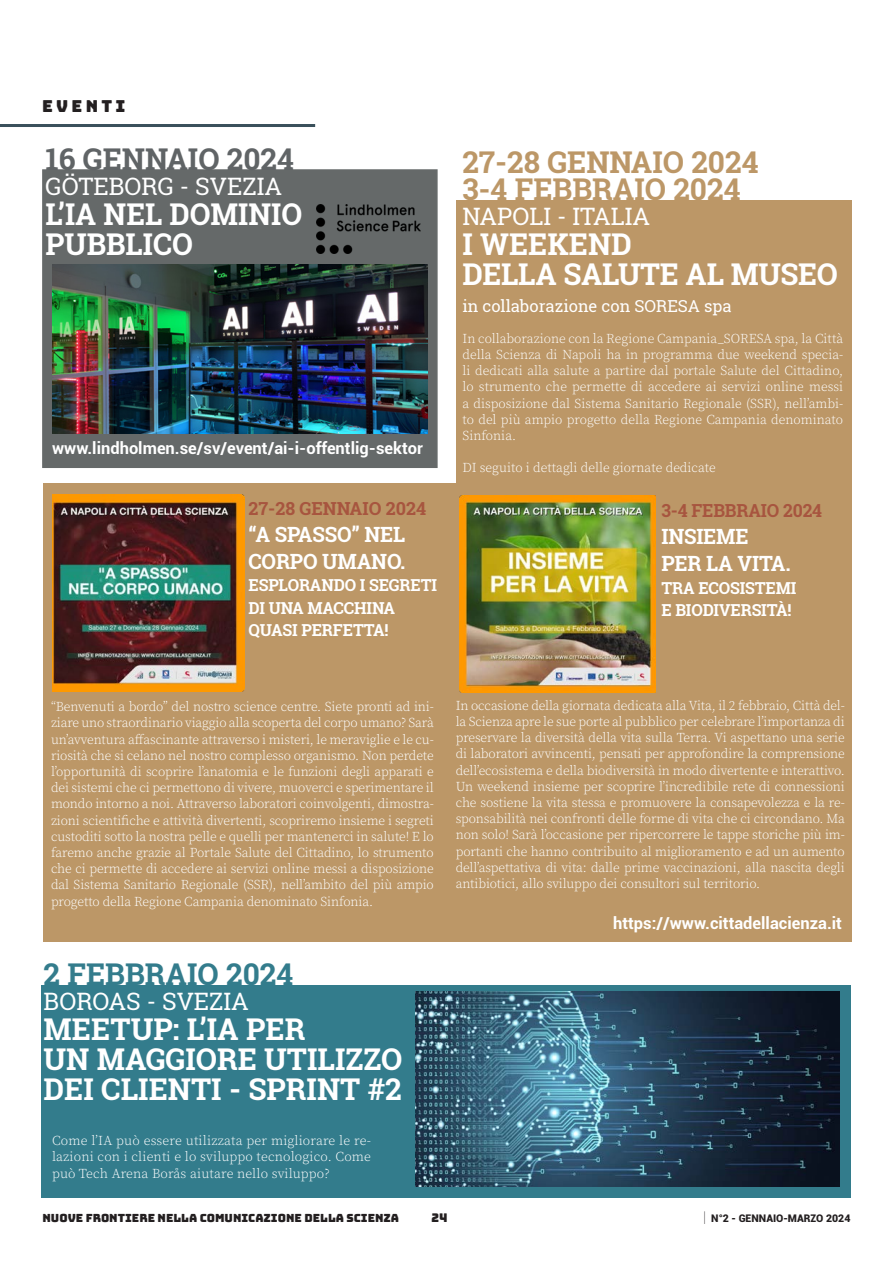
<style>
.page{position:relative;width:893px;height:1263px;background:#fff}
.page>*{position:absolute;margin:0;border:0;box-sizing:border-box;transform-origin:0 0}
.Testo_guida{font:700 30px "Roboto Slab";color:#fff}
.Testo_guida-2{font:700 30px "Roboto Slab";color:#bc9767}
.Testo_guida-3{font:700 30px "Roboto Slab";color:#606466}
.Testo_guida-4{font:700 30px "Roboto Slab";color:#337c8c}
.Testo_guida-5{font:24px "Roboto Slab";color:#fff}
.Testo_guida-6{font:700 21px/27px "Roboto Slab";letter-spacing:-.01em;color:#fff}
.Testo_guida-7{font:700 18px "Roboto Slab";letter-spacing:-.01em;color:#a7553f}
.t1{font:700 16.5px "Roboto";color:#fff}
.Corpo_del_testo_recensione_libro{font:700 16.5px "Roboto Slab";letter-spacing:-.01em;color:#fff}
.Testo_guida-8{font:700 16.5px/22.5px "Roboto Slab";letter-spacing:-.01em;color:#fff}
.Testo_guida-9{font:16.5px "Roboto Slab";color:#fff}
.Intestazione_sezione_-_Allineamento_a_de{font:16.5px "Bungee";letter-spacing:.2em;color:#231f20}
.Corpo_del_testo_recensione_libro-2{font:13.5px/16.2px "Source Serif Variable";color:#fff;text-align:justify}
.t2{font:12px "Bungee";color:#231f20}
.t3{font:11.25px "Bungee";color:#231f20}
.t4{font:900 10.5px "Roboto";color:#231f20}
.s1{font-weight:100;font-size:15px}
</style>
<div class="page">
<div style="left:43px;top:483px;width:809px;height:459px;background:#bc9767"></div>
<div style="left:42px;top:169px;width:396px;height:299px;background:#656969;border:2px solid #656969"></div>
<div style="left:456px;top:200px;width:396px;height:681px;background:#bc9767"></div>
<img style="left:317px;top:205px;width:103px;height:48px">
<img style="left:52px;top:264px;width:376px;height:169px">
<img style="left:52px;top:495px;width:192px;height:196px">
<img style="left:460px;top:495px;width:195px;height:198px">
<hr style="left:0;top:124px;width:315px;height:3px;background:#3a505b">
<div style="left:41px;top:985px;width:809px;height:213px;background:#337c8c"></div>
<img style="left:415px;top:991px;width:425px;height:195px">
<p class="Intestazione_sezione_-_Allineamento_a_de" style="left:42px;top:97px;width:85px">EVENTI</p>
<p class="Testo_guida-3" style="left:46px;top:138px;width:250px">16 GENNAIO 2024</p>
<p class="Testo_guida-5" style="left:46px;top:170px;width:238px">GÖTEBORG - SVEZIA</p>
<p class="Testo_guida" style="left:46px;top:194px;width:258px">L’IA NEL DOMINIO</p>
<p class="Testo_guida" style="left:46px;top:224px;width:149px">PUBBLICO</p>
<p class="t1" style="left:52px;top:436px;width:372px">www.lindholmen.se/sv/event/ai-i-offentlig-sektor</p>
<p class="Testo_guida-7" style="left:249px;top:496px;width:179px">27-28 GENNAIO 2024</p>
<p class="Testo_guida-6" style="left:249px;top:520px;width:158px">“A SPASSO” NEL<br>CORPO UMANO.</p>
<p class="Testo_guida-8" style="left:249px;top:574px;width:190px">ESPLORANDO I SEGRETI<br>DI UNA MACCHINA</p>
<p class="Corpo_del_testo_recensione_libro" style="left:249px;top:619px;width:142px">QUASI PERFETTA!</p>
<p class="Testo_guida-2" style="left:462px;top:141px;width:298px">27-28 GENNAIO 2024</p>
<p class="Testo_guida-2" style="left:462px;top:168px;width:280px">3-4 FEBBRAIO 2024</p>
<p class="Testo_guida-5" style="left:462px;top:200px;width:189px">NAPOLI - ITALIA</p>
<p class="Testo_guida" style="left:462px;top:224px;width:171px">I WEEKEND</p>
<p class="Testo_guida" style="left:462px;top:254px;width:377px">DELLA SALUTE AL MUSEO</p>
<p class="Testo_guida-9" style="left:462px;top:295px;width:271px">in collaborazione con SORESA spa</p>
<p class="Corpo_del_testo_recensione_libro-2" style="left:463px;top:330px;width:382px">In collaborazione con la Regione Campania_SORESA spa, la Città della Scienza di Napoli ha in programma due weekend specia&shy;li dedicati alla salute a partire dal portale Salute del Cittadino, lo strumento che permette di accedere ai servizi online messi a disposizione dal Sistema Sanitario Regionale (SSR), nell’ambi&shy;to del più ampio progetto della Regione Campania denominato Sinfonia.</p>
<p class="Corpo_del_testo_recensione_libro-2" style="left:463px;top:460px;width:255px">DI seguito i dettagli delle giornate dedicate</p>
<p class="Testo_guida-7" style="left:661px;top:499px;width:162px">3-4 FEBBRAIO 2024</p>
<p class="Testo_guida-6" style="left:661px;top:523px;width:89px">INSIEME</p>
<p class="Testo_guida-6" style="left:661px;top:550px;width:131px">PER LA VITA.</p>
<p class="Corpo_del_testo_recensione_libro" style="left:661px;top:577px;width:136px">TRA ECOSISTEMI</p>
<p class="Corpo_del_testo_recensione_libro" style="left:661px;top:599px;width:132px">E BIODIVERSITÀ!</p>
<p class="Corpo_del_testo_recensione_libro-2" style="left:51px;top:699px;width:384px">“Benvenuti a bordo” del nostro science centre. Siete pronti ad ini&shy;ziare uno straordinario viaggio alla scoperta del corpo umano? Sarà un’avventura affascinante attraverso i misteri, le meraviglie e le cu&shy;riosità che si celano nel nostro complesso organismo. Non perdete l’opportunità di scoprire l’anatomia e le funzioni degli apparati e dei sistemi che ci permettono di vivere, muoverci e sperimentare il mondo intorno a noi. Attraverso laboratori coinvolgenti, dimostra&shy;zioni scientifiche e attività divertenti, scopriremo insieme i segreti custoditi sotto la nostra pelle e quelli per mantenerci in salute! E lo faremo anche grazie al Portale Salute del Cittadino, lo strumento che ci permette di accedere ai servizi online messi a disposizione dal Sistema Sanitario Regionale (SSR), nell’ambito del più ampio progetto della Regione Campania denominato Sinfonia.</p>
<p class="Testo_guida-4" style="left:44px;top:953px;width:251px">2 FEBBRAIO 2024</p>
<p class="Testo_guida-5" style="left:44px;top:985px;width:207px">BOROAS - SVEZIA</p>
<p class="Testo_guida" style="left:44px;top:1008px;width:263px">MEETUP: L’IA PER</p>
<p class="Testo_guida" style="left:44px;top:1038px;width:360px">UN MAGGIORE UTILIZZO</p>
<p class="Testo_guida" style="left:44px;top:1068px;width:360px">DEI CLIENTI - SPRINT #2</p>
<p class="Corpo_del_testo_recensione_libro-2" style="left:52px;top:1132px;width:320px">Come l’IA può essere utilizzata per migliorare le re&shy;lazioni con i clienti e lo sviluppo tecnologico. Come può Tech Arena Borås aiutare nello sviluppo?</p>
<p class="Corpo_del_testo_recensione_libro-2" style="left:456px;top:697px;width:391px">In occasione della giornata dedicata alla Vita, il 2 febbraio, Città del&shy;la Scienza apre le sue porte al pubblico per celebrare l’importanza di preservare la diversità della vita sulla Terra. Vi aspettano una serie di laboratori avvincenti, pensati per approfondire la comprensione dell’ecosistema e della biodiversità in modo divertente e interattivo.<br>Un weekend insieme per scoprire l’incredibile rete di connessioni che sostiene la vita stessa e promuovere la consapevolezza e la re&shy;sponsabilità nei confronti delle forme di vita che ci circondano. Ma non solo! Sarà l’occasione per ripercorrere le tappe storiche più im&shy;portanti che hanno contribuito al miglioramento e ad un aumento dell’aspettativa di vita: dalle prime vaccinazioni, alla nascita degli antibiotici, allo sviluppo dei consultori sul territorio.</p>
<p class="t1" style="left:613px;top:912px;width:230px">https://www.cittadellacienza.it</p>
<p class="t3" style="left:43px;top:1212px;width:358px">NUOVE FRONTIERE NELLA COMUNICAZIONE DELLA SCIENZA</p>
<p class="t2" style="left:432px;top:1211px;width:18px">24</p>
<p class="t4" style="left:703px;top:1211px;width:149px"><span class="s1">|</span> N°2 - GENNAIO-MARZO 2024</p>
</div>
